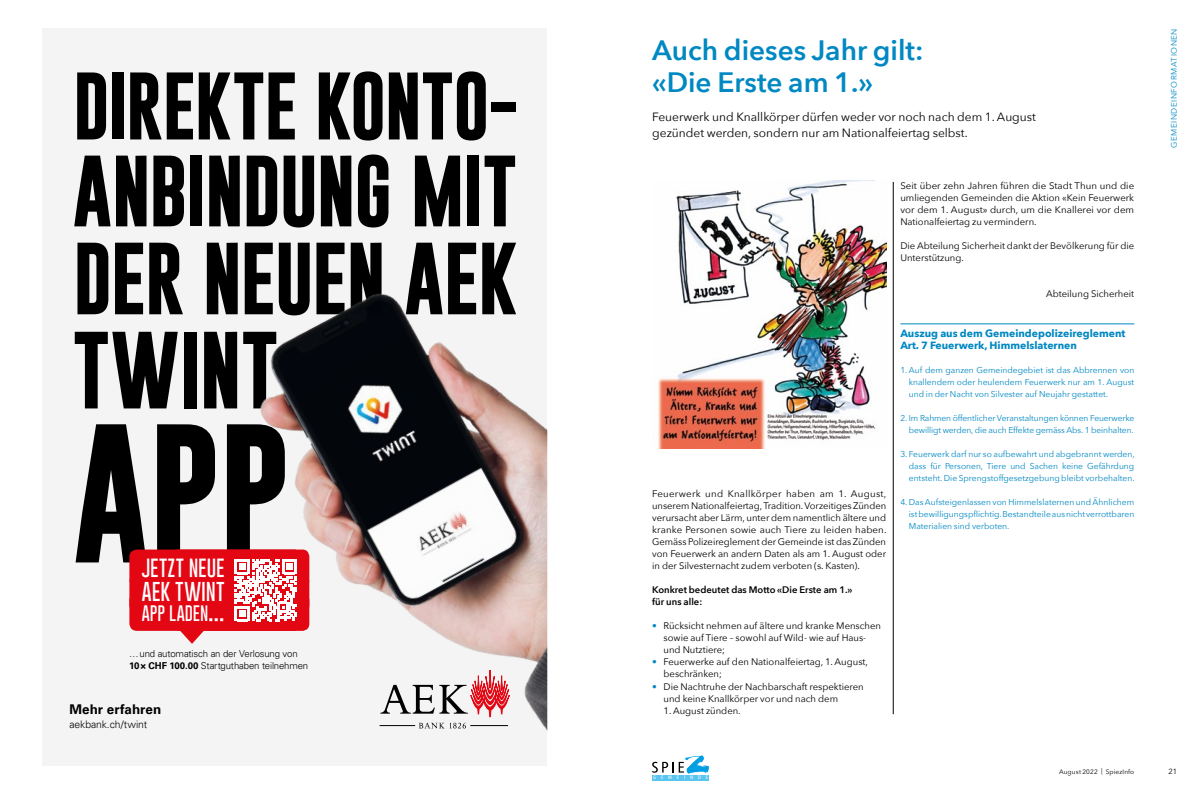
<style>
.page{position:relative;width:1191px;height:794px;background:#fff}
.page>*{position:absolute;margin:0;border:0;box-sizing:border-box;transform-origin:0 0}
.t1{font:700 141.3px "Gobold";color:#000}
.t2{font:700 78.4px "Gobold";letter-spacing:-.01em;color:#000}
.t3{font:700 73.2px "Gobold";letter-spacing:-.02em;color:#000}
.t4{font:700 72.4px "Gobold";letter-spacing:-.03em;color:#000}
.t5{font:700 68.5px "Gobold";letter-spacing:-.015em;color:#000}
.t6{font:600 28px/32px "Avenir Next";color:#0088c2}
.t7{font:100 19.9px "Gobold";letter-spacing:.005em;color:#fff}
.t8{font:100 19.2px "Gobold";color:#fff}
.t9{font:100 16.3px "Gobold";letter-spacing:.005em;color:#fff}
.t10{font:700 13.4px "Univers LT Pro 65";letter-spacing:.005em;color:#000}
.t11{font:12px/16px "Avenir Next";color:#000}
.t12{font:700 10.5px/12px "Avenir Next";color:#0088c2}
.t13{font:300 10.4px "Univers LT Pro 45";letter-spacing:-.01em;color:#000}
.t14{font:300 9.6px/11.5px "Univers LT Pro 45";letter-spacing:-.02em;color:#000}
.t15{font:9.5px/12px "Avenir Next";color:#000}
.t16{font:600 9.5px/12px "Avenir Next";color:#000}
.t17{font:8.5px/12px "Avenir Next";color:#0088c2;text-align:justify}
.t18{font:8px "Avenir Next";letter-spacing:.07em;color:#0088c2}
.t19{font:7.5px "Avenir Next";color:#000}
.t20{font:6.5px "Avenir Next";letter-spacing:.02em;color:#000}
.t21{font:condensed 4.9px "Frutiger";letter-spacing:1em;color:#fff}
.s1{font-weight:700}
.s2{font-family:"Univers LT Pro 65";font-weight:700}
.s3{color:#0088c2}
</style>
<div class="page">
<div style="left:652px;top:775px;width:57px;height:5px;background:#5bc5f2"></div>
<svg style="left:652px;top:755px;width:57px;height:19px"></svg>
<hr style="left:893px;top:182px;width:1px;height:532px;background:#000">
<img style="left:658px;top:181px;width:228px;height:268px">
<hr style="left:900px;top:324px;width:234px;height:1px;background:#0088c2">
<div style="left:43px;top:28px;width:504px;height:737px;background:#f4f4f4"></div>
<img style="left:129px;top:294px;width:418px;height:437px">
<h3 class="t5" style="left:73px;top:61px;width:446px">DIREKTE KONTO-</h3>
<h3 class="t4" style="left:73px;top:144px;width:445px">ANBINDUNG MIT</h3>
<h3 class="t3" style="left:73px;top:231px;width:446px">DER NEUEN AEK</h3>
<h2 class="t2" style="left:73px;top:319px;width:207px">TWINT</h2>
<h1 class="t1" style="left:73px;top:401px;width:219px">APP</h1>
<h3 class="t8" style="left:142px;top:556px;width:84px">JETZT NEUE</h3>
<h3 class="t7" style="left:142px;top:579px;width:84px">AEK TWINT</h3>
<h3 class="t9" style="left:142px;top:602px;width:84px">APP LADEN<span class="s1">…</span></h3>
<p class="t14" style="left:129px;top:648px;width:181px">…und automatisch an der Verlosung von<br><span class="s2">10× CHF 100.00</span> Startguthaben teilnehmen</p>
<h3 class="t10" style="left:69px;top:700px;width:93px">Mehr erfahren</h3>
<p class="t13" style="left:69px;top:718px;width:79px">aekbank.ch/twint</p>
<h3 class="t6" style="left:652px;top:34px;width:273px">Auch dieses Jahr gilt: «Die Erste am 1.»</h3>
<p class="t11" style="left:652px;top:108px;width:385px">Feuerwerk und Knallkörper dürfen weder vor noch nach dem 1. August gezündet werden, sondern nur am Nationalfeiertag selbst.</p>
<p class="t15" style="left:652px;top:487px;width:236px;text-align:justify">Feuerwerk und Knallkörper haben am 1. August, unserem Nationalfeiertag, Tradition. Vorzeitiges Zünden verursacht aber Lärm, unter dem namentlich ältere und kranke Personen sowie auch Tiere zu leiden haben.<br>Gemäss Polizeireglement der Gemeinde ist das Zünden von Feuerwerk an andern Daten als am 1. August oder in der Silvesternacht zudem verboten (s. Kasten).</p>
<p class="t16" style="left:652px;top:584px;width:202px">Konkret bedeutet das Motto «Die Erste am 1.» für uns alle:</p>
<p class="t15" style="left:663px;top:619px;width:219px;text-indent:-11px"><span class="s3">•</span> Rücksicht nehmen auf ältere und kranke Menschen sowie auf Tiere – sowohl auf Wild- wie auf Haus&shy;und Nutztiere;</p>
<p class="t15" style="left:663px;top:656px;width:206px;text-indent:-11px"><span class="s3">•</span> Feuerwerke auf den Nationalfeiertag, 1. August, beschränken;</p>
<p class="t15" style="left:663px;top:680px;width:202px;text-indent:-11px"><span class="s3">•</span> Die Nachtruhe der Nachbarschaft respektieren und keine Knallkörper vor und nach dem</p>
<p class="t15" style="left:663px;top:704px;width:79px">1. August zünden.</p>
<p class="t15" style="left:900px;top:179px;width:235px;text-align:justify">Seit über zehn Jahren führen die Stadt Thun und die umliegenden Gemeinden die Aktion «Kein Feuerwerk vor dem 1. August» durch, um die Knallerei vor dem Nationalfeiertag zu vermindern.</p>
<p class="t15" style="left:900px;top:239px;width:235px">Die Abteilung Sicherheit dankt der Bevölkerung für die<br>Unterstützung.</p>
<p class="t15" style="left:1046px;top:287px;width:90px">Abteilung Sicherheit</p>
<p class="t12" style="left:900px;top:327px;width:227px">Auszug aus dem Gemeindepolizeireglement<br>Art. 7 Feuerwerk, Himmelslaternen</p>
<p class="t17" style="left:908px;top:363px;width:227px;text-indent:-8px">1. Auf dem ganzen Gemeindegebiet ist das Abbrennen von knallendem oder heulendem Feuerwerk nur am 1. August und in der Nacht von Silvester auf Neujahr gestattet.</p>
<p class="t17" style="left:900px;top:412px;width:235px;text-align:right">2. Im Rahmen öffentlicher Veranstaltungen können Feuerwerke bewilligt werden, die auch Effekte gemäss Abs. 1 beinhalten.</p>
<p class="t17" style="left:908px;top:448px;width:227px;text-indent:-8px">3. Feuerwerk darf nur so aufbewahrt und abgebrannt werden, dass für Personen, Tiere und Sachen keine Gefährdung entsteht. Die Sprengstoffgesetzgebung bleibt vorbehalten.</p>
<p class="t17" style="left:908px;top:496px;width:227px;text-indent:-8px">4. Das Aufsteigenlassen von Himmelslaternen und Ähnlichem ist bewilligungspflichtig. Bestandteile aus nicht verrottbaren Materialien sind verboten.</p>
<p class="t18" style="left:1167px;top:148px;width:121px;rotate:-90deg">GEMEINDEINFORMATIONEN</p>
<p class="t21" style="left:653px;top:775px;width:56px">GEMEINDE</p>
<p class="t20" style="left:1059px;top:766px;width:77px">August 2022 | SpiezInfo</p>
<p class="t19" style="left:1168px;top:764px;width:10px">21</p>
</div>
